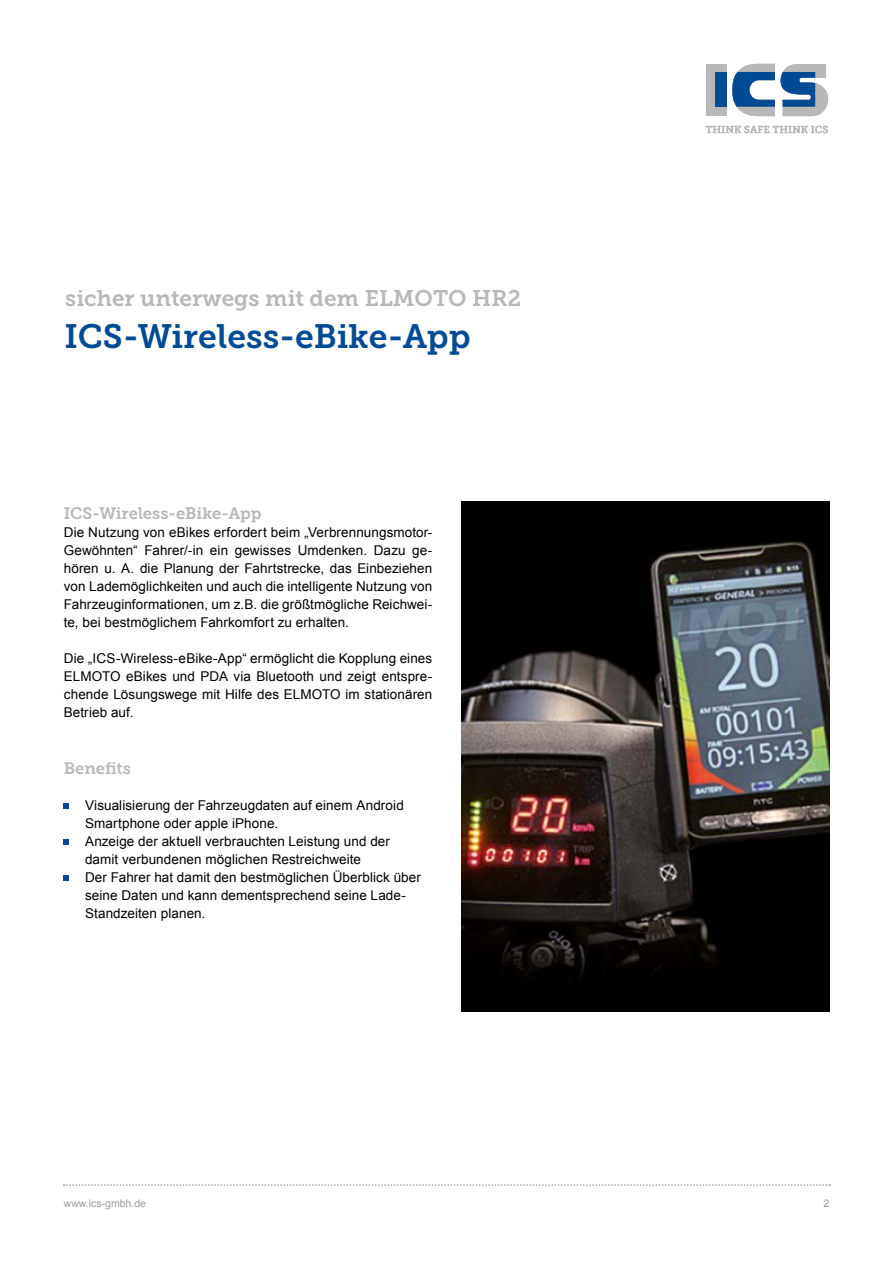
<style>
.page{position:relative;width:893px;height:1263px;background:#fff}
.page>*{position:absolute;margin:0;border:0;box-sizing:border-box;transform-origin:0 0}
.t1{font:33.6px "Museo Slab 700";color:#004b93}
.t2{font:22.5px "Museo Slab 700";color:#b9b8b8}
.t3{font:16.5px "Museo Slab 700";letter-spacing:-.005em;color:#b9b8b8}
.t4{font:13.5px/18px "Arial";letter-spacing:.005em;color:#000;text-align:justify}
.t5{font:10.5px "Arial";color:#9d9d9c}
.t6{font:10.2px "Museo Slab 700";color:#b9b8b8}
</style>
<div class="page">
<svg style="left:706px;top:126px;width:122px;height:7px"></svg>
<svg style="left:64px;top:1184px;width:766px;height:2px"></svg>
<div style="left:706px;top:64px;width:20px;height:51px;background:#b9b8b8"></div>
<svg style="left:732px;top:64px;width:43px;height:52px"></svg>
<div style="left:715px;top:72px;width:11px;height:35px;background:#004b93"></div>
<svg style="left:781px;top:64px;width:48px;height:52px"></svg>
<img style="left:461px;top:502px;width:369px;height:509px">
<svg style="left:64px;top:803px;width:5px;height:5px"></svg>
<svg style="left:64px;top:839px;width:5px;height:5px"></svg>
<svg style="left:64px;top:875px;width:5px;height:5px"></svg>
<h2 class="t2" style="left:65px;top:285px;width:457px">sicher unterwegs mit dem ELMOTO HR2</h2>
<h1 class="t1" style="left:65px;top:318px;width:408px">ICS-Wireless-eBike-App</h1>
<p class="t3" style="left:64px;top:504px;width:199px">ICS-Wireless-eBike-App</p>
<p class="t4" style="left:64px;top:523px;width:370px">Die Nutzung von eBikes erfordert beim „Verbrennungsmotor-Gewöhnten“ Fahrer/-in ein gewisses Umdenken. Dazu ge&shy;hören u. A. die Planung der Fahrtstrecke, das Einbeziehen von Lademöglichkeiten und auch die intelligente Nutzung von Fahrzeuginformationen, um z.B. die größtmögliche Reichwei&shy;te, bei bestmöglichem Fahrkomfort zu erhalten.</p>
<p class="t4" style="left:64px;top:649px;width:370px">Die „ICS-Wireless-eBike-App“ ermöglicht die Kopplung eines ELMOTO eBikes und PDA via Bluetooth und zeigt entspre&shy;chende Lösungswege mit Hilfe des ELMOTO im stationären Betrieb auf.</p>
<p class="t3" style="left:64px;top:759px;width:69px">Benefits</p>
<p class="t4" style="left:85px;top:796px;width:337px;text-align:left">Visualisierung der Fahrzeugdaten auf einem Android Smartphone oder apple iPhone.<br>Anzeige der aktuell verbrauchten Leistung und der damit verbundenen möglichen Restreichweite<br>Der Fahrer hat damit den bestmöglichen Überblick über seine Daten und kann dementsprechend seine Lade-Standzeiten planen.</p>
<p class="t6" style="left:706px;top:124px;width:124px">THINK SAFE THINK ICS</p>
<p class="t5" style="left:64px;top:1196px;width:84px">www.ics-gmbh.de</p>
<p class="t5" style="left:823px;top:1196px;width:7px">2</p>
</div>
